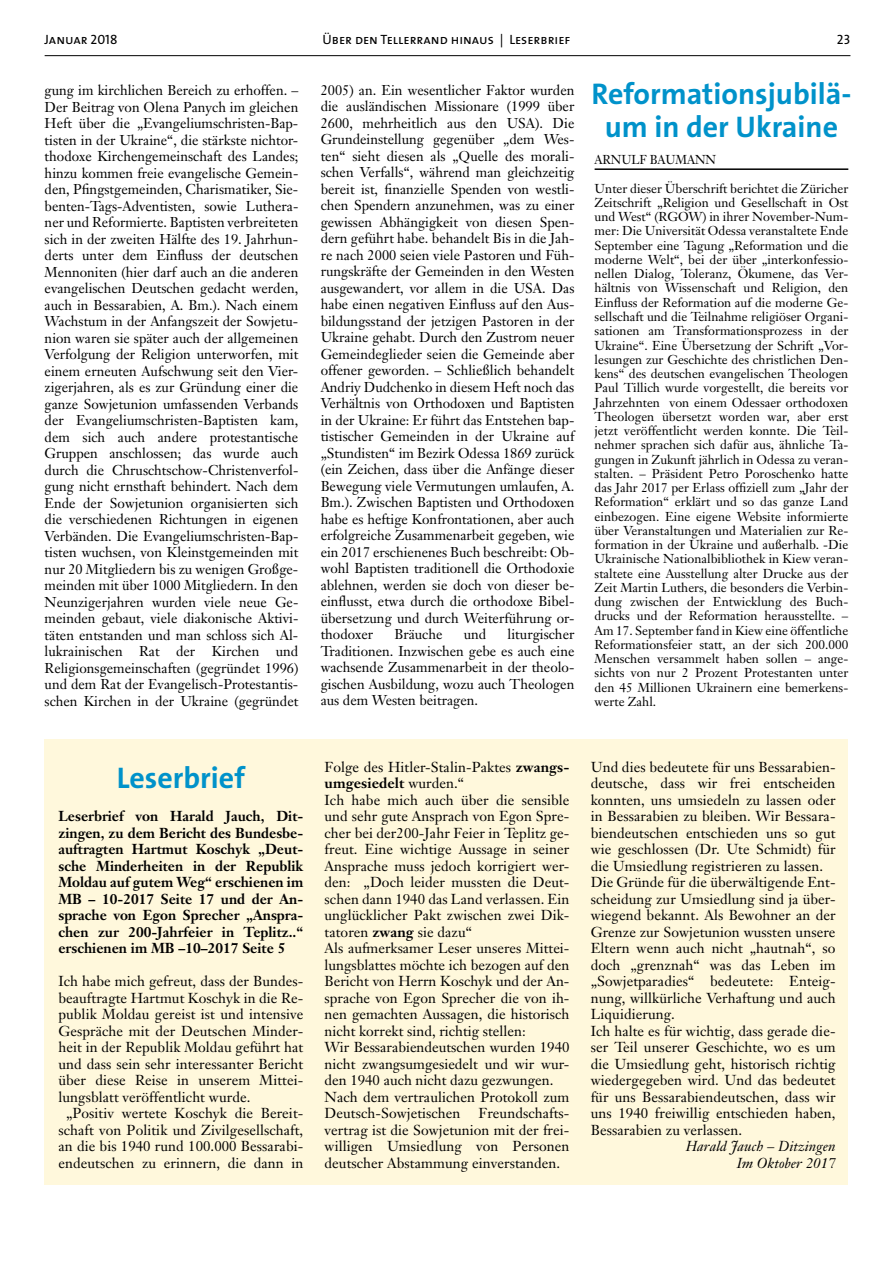
<style>
.page{position:relative;width:893px;height:1263px;background:#fff}
.page>*{position:absolute;margin:0;border:0;box-sizing:border-box;transform-origin:0 0}
.t1{font:700 30px/33px "The Sans B7";color:#0092ca;text-align:center}
.t2{font:14.25px/16.5px "Janson Text";letter-spacing:.005em;color:#000}
.t3{font:700 14.25px/16.5px "Janson Text";color:#000;text-align:justify}
.t4{font:italic 14.25px/16.5px "Janson Text";letter-spacing:.005em;color:#000;text-align:right}
.t5{font:14.1px/16.5px "Janson Text";color:#000;text-align:justify}
.t6{font:13.5px "The Sans Caps";color:#000}
.t7{font:12.75px/14.2px "Janson Text";color:#000;text-align:justify}
.t8{font:12.75px "Janson Text";color:#000;scale:.95 1}
.s1{font-weight:700}
</style>
<div class="page">
<hr style="left:45px;top:55px;width:805px;height:1px;background:#000">
<div style="left:45px;top:739px;width:803px;height:445px;background:#fff8dc"></div>
<hr style="left:595px;top:168px;width:253px;height:2px;background:#000">
<p class="t6" style="left:45px;top:28px;width:74px">Januar 2018</p>
<p class="t6" style="left:322px;top:28px;width:250px">Über den Tellerrand hinaus | Leserbrief</p>
<p class="t6" style="left:837px;top:28px;width:15px">23</p>
<p class="t5" style="left:45px;top:82px;width:255px">gung im kirchlichen Bereich zu erhoffen. – Der Beitrag von Olena Panych im gleichen Heft über die „Evangeliumschristen-Bap&shy;tisten in der Ukraine“, die stärkste nichtor&shy;thodoxe Kirchengemeinschaft des Landes; hinzu kommen freie evangelische Gemein&shy;den, Pfingstgemeinden, Charismatiker, Sie&shy;benten-Tags-Adventisten, sowie Luthera&shy;ner und Reformierte. Baptisten verbreiteten sich in der zweiten Hälfte des 19. Jahrhun&shy;derts unter dem Einfluss der deutschen Mennoniten (hier darf auch an die anderen evangelischen Deutschen gedacht werden, auch in Bessarabien, A. Bm.). Nach einem Wachstum in der Anfangszeit der Sowjetu&shy;nion waren sie später auch der allgemeinen Verfolgung der Religion unterworfen, mit einem erneuten Aufschwung seit den Vier&shy;zigerjahren, als es zur Gründung einer die ganze Sowjetunion umfassenden Verbands der Evangeliumschristen-Baptisten kam, dem sich auch andere protestantische Gruppen anschlossen; das wurde auch durch die Chruschtschow-Christenverfol&shy;gung nicht ernsthaft behindert. Nach dem Ende der Sowjetunion organisierten sich die verschiedenen Richtungen in eigenen Verbänden. Die Evangeliumschristen-Bap&shy;tisten wuchsen, von Kleinstgemeinden mit nur 20 Mitgliedern bis zu wenigen Großge&shy;meinden mit über 1000 Mitgliedern. In den Neunzigerjahren wurden viele neue Ge&shy;meinden gebaut, viele diakonische Aktivi&shy;täten entstanden und man schloss sich Al&shy;lukrainischen Rat der Kirchen und Religionsgemeinschaften (gegründet 1996) und dem Rat der Evangelisch-Protestantis&shy;schen Kirchen in der Ukraine (gegründet</p>
<p class="t5" style="left:321px;top:82px;width:255px">2005) an. Ein wesentlicher Faktor wurden die ausländischen Missionare (1999 über 2600, mehrheitlich aus den USA). Die Grundeinstellung gegenüber „dem Wes&shy;ten“ sieht diesen als „Quelle des morali&shy;schen Verfalls“, während man gleichzeitig bereit ist, finanzielle Spenden von westli&shy;chen Spendern anzunehmen, was zu einer gewissen Abhängigkeit von diesen Spen&shy;dern geführt habe. behandelt Bis in die Jah&shy;re nach 2000 seien viele Pastoren und Füh&shy;rungskräfte der Gemeinden in den Westen ausgewandert, vor allem in die USA. Das habe einen negativen Einfluss auf den Aus&shy;bildungsstand der jetzigen Pastoren in der Ukraine gehabt. Durch den Zustrom neuer Gemeindeglieder seien die Gemeinde aber offener geworden. – Schließlich behandelt Andriy Dudchenko in diesem Heft noch das Verhältnis von Orthodoxen und Baptisten in der Ukraine: Er führt das Entstehen bap&shy;tistischer Gemeinden in der Ukraine auf „Stundisten“ im Bezirk Odessa 1869 zurück (ein Zeichen, dass über die Anfänge dieser Bewegung viele Vermutungen umlaufen, A.<br>Bm.). Zwischen Baptisten und Orthodoxen habe es heftige Konfrontationen, aber auch erfolgreiche Zusammenarbeit gegeben, wie ein 2017 erschienenes Buch beschreibt: Ob&shy;wohl Baptisten traditionell die Orthodoxie ablehnen, werden sie doch von dieser be&shy;einflusst, etwa durch die orthodoxe Bibel&shy;übersetzung und durch Weiterführung or&shy;thodoxer</p>
<p class="t5" style="left:321px;top:626px;width:255px;text-indent:187px">liturgischer Traditionen. Inzwischen gebe es auch eine wachsende Zusammenarbeit in der theolo&shy;gischen Ausbildung, wozu auch Theologen aus dem Westen beitragen.</p>
<p class="t5" style="left:394px;top:626px;width:50px">Bräuche</p>
<p class="t5" style="left:464px;top:626px;width:24px">und</p>
<h1 class="t1" style="left:591px;top:79px;width:259px">Reformationsjubilä&shy;um in der Ukraine</h1>
<p class="t8" style="left:595px;top:152px;width:19px">Arnulf</p>
<p class="t8" style="left:650px;top:152px;width:20px">Baumann</p>
<p class="t7" style="left:595px;top:181px;width:255px">Unter dieser Überschrift berichtet die Züricher Zeitschrift „Religion und Gesellschaft in Ost und West“ (RGOW) in ihrer November-Num&shy;mer: Die Universität Odessa veranstaltete Ende September eine Tagung „Reformation und die moderne Welt“, bei der über „interkonfessio&shy;nellen Dialog, Toleranz, Ökumene, das Ver&shy;hältnis von Wissenschaft und Religion, den Einfluss der Reformation auf die moderne Ge&shy;sellschaft und die Teilnahme religiöser Organi&shy;sationen am Transformationsprozess in der Ukraine“. Eine Übersetzung der Schrift „Vor&shy;lesungen zur Geschichte des christlichen Den&shy;kens“ des deutschen evangelischen Theologen Paul Tillich wurde vorgestellt, die bereits vor Jahrzehnten von einem Odessaer orthodoxen Theologen übersetzt worden war, aber erst jetzt veröffentlicht werden konnte. Die Teil&shy;nehmer sprachen sich dafür aus, ähnliche Ta&shy;gungen in Zukunft jährlich in Odessa zu veran&shy;stalten. – Präsident Petro Poroschenko hatte das Jahr 2017 per Erlass offiziell zum „Jahr der Reformation“ erklärt und so das ganze Land einbezogen. Eine eigene Website informierte über Veranstaltungen und Materialien zur Re&shy;formation in der Ukraine und außerhalb. -Die Ukrainische Nationalbibliothek in Kiew veran&shy;staltete eine Ausstellung alter Drucke aus der Zeit Martin Luthers, die besonders die Verbin&shy;dung zwischen der Entwicklung des Buch&shy;drucks und der Reformation herausstellte. – Am 17. September fand in Kiew eine öffentliche Reformationsfeier statt, an der sich 200.000<br>Menschen versammelt haben sollen – ange&shy;sichts von nur 2 Prozent Protestanten unter den 45 Millionen Ukrainern eine bemerkens&shy;werte Zahl.</p>
<h1 class="t1" style="left:117px;top:762px;width:130px">Leserbrief</h1>
<p class="t3" style="left:58px;top:808px;width:246px">Leserbrief von Harald Jauch, Dit&shy;zingen, zu dem Bericht des Bundesbe&shy;auftragten Hartmut Koschyk „Deut&shy;sche Minderheiten in der Republik Moldau auf gutem Weg“ erschienen im MB – 10-2017 Seite 17 und der An&shy;sprache von Egon Sprecher „Anspra&shy;chen zur 200-Jahrfeier in Teplitz..“ erschienen im MB –10–2017 Seite 5</p>
<p class="t2" style="left:58px;top:973px;width:246px">Ich habe mich gefreut, dass der Bundes-</p>
<p class="t2" style="left:58px;top:989px;width:246px">beauftragte Hartmut Koschyk in die Re-</p>
<p class="t2" style="left:58px;top:1006px;width:246px">publik Moldau gereist ist und intensive</p>
<p class="t2" style="left:58px;top:1022px;width:246px">Gespräche mit der Deutschen Minder-</p>
<p class="t2" style="left:58px;top:1039px;width:246px">heit in der Republik Moldau geführt hat</p>
<p class="t2" style="left:58px;top:1055px;width:246px">und dass sein sehr interessanter Bericht</p>
<p class="t2" style="left:58px;top:1072px;width:246px">über diese Reise in unserem Mittei-</p>
<p class="t2" style="left:58px;top:1088px;width:193px">lungsblatt veröffentlicht wurde.</p>
<p class="t2" style="left:66px;top:1105px;width:239px">„Positiv wertete Koschyk die Bereit-</p>
<p class="t2" style="left:58px;top:1121px;width:246px">schaft von Politik und Zivilgesellschaft,</p>
<p class="t2" style="left:58px;top:1138px;width:246px">an die bis 1940 rund 100.000 Bessarabi-</p>
<p class="t2" style="left:58px;top:1154px;width:246px">endeutschen zu erinnern, die dann in</p>
<p class="t2" style="left:325px;top:758px;width:246px">Folge des Hitler-Stalin-Paktes <span class="s1">zwangs&shy;umgesiedelt</span> wurden.“<br>Ich habe mich auch über die sensible und sehr gute Ansprach von Egon Spre&shy;cher bei der200-Jahr Feier in Teplitz ge&shy;freut. Eine wichtige Aussage in seiner Ansprache muss jedoch korrigiert wer&shy;den: „Doch leider mussten die Deut&shy;schen dann 1940 das Land verlassen. Ein unglücklicher Pakt zwischen zwei Dik&shy;tatoren <span class="s1">zwang</span> sie dazu“<br>Als aufmerksamer Leser unseres Mittei&shy;lungsblattes möchte ich bezogen auf den Bericht von Herrn Koschyk und der An&shy;sprache von Egon Sprecher die von ih&shy;nen gemachten Aussagen, die historisch nicht korrekt sind, richtig stellen:<br>Wir Bessarabiendeutschen wurden 1940 nicht zwangsumgesiedelt und wir wur&shy;den 1940 auch nicht dazu gezwungen.<br>Nach dem vertraulichen Protokoll zum Deutsch-Sowjetischen</p>
<p class="t2" style="left:325px;top:1105px;width:246px;text-align:justify;text-indent:154px">Freundschafts&shy;vertrag ist die Sowjetunion mit der frei&shy;willigen Umsiedlung von Personen deutscher Abstammung einverstanden.</p>
<p class="t2" style="left:591px;top:758px;width:246px">Und dies bedeutete für uns Bessarabien&shy;deutsche, dass wir frei entscheiden konnten, uns umsiedeln zu lassen oder in Bessarabien zu bleiben. Wir Bessara&shy;biendeutschen entschieden uns so gut wie geschlossen (Dr. Ute Schmidt) für die Umsiedlung registrieren zu lassen.<br>Die Gründe für die überwältigende Ent&shy;scheidung zur Umsiedlung sind ja über&shy;wiegend bekannt. Als Bewohner an der Grenze zur Sowjetunion wussten unsere Eltern wenn auch nicht „hautnah“, so doch „grenznah“ was das Leben im „Sowjetparadies“ bedeutete: Enteig&shy;nung, willkürliche Verhaftung und auch Liquidierung.<br>Ich halte es für wichtig, dass gerade die&shy;ser Teil unserer Geschichte, wo es um die Umsiedlung geht, historisch richtig wiedergegeben wird. Und das bedeutet für uns Bessarabiendeutschen, dass wir uns 1940 freiwillig entschieden haben, Bessarabien zu verlassen.</p>
<p class="t4" style="left:686px;top:1138px;width:151px">Harald Jauch – Ditzingen<br>Im Oktober 2017</p>
</div>
